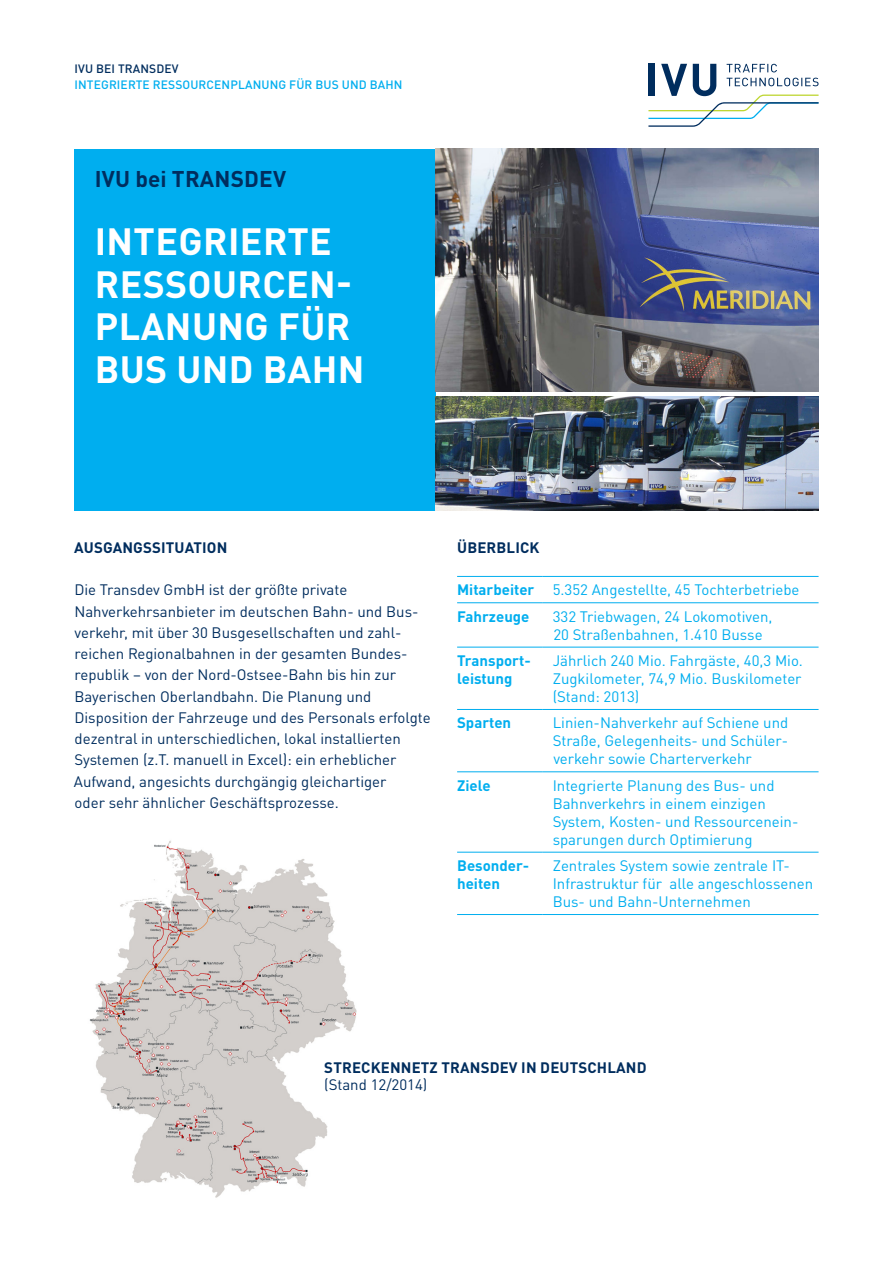
<style>
.page{position:relative;width:893px;height:1263px;background:#fff}
.page>*{position:absolute;margin:0;border:0;box-sizing:border-box;transform-origin:0 0}
.Head_maigruen_18pt_D{font:700 37.5px/42.5px "DIN Pro";letter-spacing:.01em;color:#fff}
.Head_cyan_15pt_Din_b{font:700 22.5px "DIN Pro";letter-spacing:.01em;color:#002d5e}
.Copy_schwarz_10pt_Di{font:15px/18px "DIN Pro";color:#00aeef}
.Copy_schwarz_10pt_Di-2{font:15px "DIN Pro";color:#002d5e}
.Head_cyan_15pt_Din_b-2{font:700 15px/18px "DIN Pro";color:#00aeef}
.BU_schwarz_8pt_Din{font:700 15px "DIN Pro";letter-spacing:.01em;color:#002d5e}
.Head_cyan_15pt_Din_b-3{font:700 15px "DIN Pro";letter-spacing:.01em;color:#002d5e}
.BU_schwarz_8pt_Din-2{font:15px "DIN Pro";color:#002d5e}
.t1{font:500 12px "DIN Pro";letter-spacing:.01em;color:#00aeef}
.t2{font:500 12px "DIN Pro";letter-spacing:.01em;color:#002d5e}
</style>
<div class="page">
<svg style="left:648px;top:64px;width:171px;height:63px"></svg>
<div style="left:648px;top:64px;width:7px;height:32px;background:#002d5e"></div>
<hr style="left:457px;top:576px;width:85px;height:1px;background:#00aeef">
<hr style="left:542px;top:576px;width:277px;height:1px;background:#00aeef">
<hr style="left:457px;top:602px;width:85px;height:1px;background:#00aeef">
<hr style="left:542px;top:602px;width:277px;height:1px;background:#00aeef">
<hr style="left:457px;top:647px;width:85px;height:1px;background:#00aeef">
<hr style="left:542px;top:647px;width:277px;height:1px;background:#00aeef">
<hr style="left:457px;top:709px;width:85px;height:1px;background:#00aeef">
<hr style="left:542px;top:709px;width:277px;height:1px;background:#00aeef">
<hr style="left:457px;top:771px;width:85px;height:1px;background:#00aeef">
<hr style="left:542px;top:771px;width:277px;height:1px;background:#00aeef">
<hr style="left:457px;top:852px;width:85px;height:1px;background:#00aeef">
<hr style="left:542px;top:852px;width:277px;height:1px;background:#00aeef">
<hr style="left:457px;top:914px;width:85px;height:1px;background:#00aeef">
<hr style="left:542px;top:914px;width:277px;height:1px;background:#00aeef">
<div style="left:74px;top:149px;width:362px;height:361px;background:#00aeef"></div>
<img style="left:436px;top:149px;width:383px;height:243px">
<img style="left:436px;top:396px;width:383px;height:114px">
<img style="left:89px;top:840px;width:274px;height:358px">
<p class="t2" style="left:74px;top:59px;width:106px">IVU BEI TRANSDEV</p>
<p class="t1" style="left:74px;top:75px;width:330px">INTEGRIERTE RESSOURCENPLANUNG FÜR BUS UND BAHN</p>
<p class="Head_cyan_15pt_Din_b" style="left:95px;top:160px;width:193px">IVU bei TRANSDEV</p>
<p class="Head_maigruen_18pt_D" style="left:95px;top:216px;width:271px">INTEGRIERTE<br>RESSOURCEN-<br>PLANUNG FÜR<br>BUS UND BAHN</p>
<p class="Head_cyan_15pt_Din_b-3" style="left:74px;top:535px;width:155px">AUSGANGSSITUATION</p>
<p class="Copy_schwarz_10pt_Di-2" style="left:74px;top:578px;width:274px">Die Transdev GmbH ist der größte private</p>
<p class="Copy_schwarz_10pt_Di-2" style="left:74px;top:599px;width:346px">Nahverkehrsanbieter im deutschen Bahn- und Bus-</p>
<p class="Copy_schwarz_10pt_Di-2" style="left:75px;top:621px;width:328px">verkehr, mit über 30 Busgesellschaften und zahl-</p>
<p class="Copy_schwarz_10pt_Di-2" style="left:75px;top:642px;width:335px">reichen Regionalbahnen in der gesamten Bundes-</p>
<p class="Copy_schwarz_10pt_Di-2" style="left:75px;top:663px;width:323px">republik – von der Nord-Ostsee-Bahn bis hin zur</p>
<p class="Copy_schwarz_10pt_Di-2" style="left:74px;top:684px;width:299px">Bayerischen Oberlandbahn. Die Planung und</p>
<p class="Copy_schwarz_10pt_Di-2" style="left:74px;top:706px;width:358px">Disposition der Fahrzeuge und des Personals erfolgte</p>
<p class="Copy_schwarz_10pt_Di-2" style="left:75px;top:727px;width:328px">dezentral in unterschiedlichen, lokal installierten</p>
<p class="Copy_schwarz_10pt_Di-2" style="left:74px;top:748px;width:324px">Systemen (z.T. manuell in Excel): ein erheblicher</p>
<p class="Copy_schwarz_10pt_Di-2" style="left:74px;top:769px;width:314px">Aufwand, angesichts durchgängig gleichartiger</p>
<p class="Copy_schwarz_10pt_Di-2" style="left:75px;top:791px;width:266px">oder sehr ähnlicher Geschäftsprozesse.</p>
<p class="Head_cyan_15pt_Din_b-3" style="left:457px;top:535px;width:84px">ÜBERBLICK</p>
<p class="Head_cyan_15pt_Din_b-2" style="left:457px;top:579px;width:79px">Mitarbeiter</p>
<p class="Copy_schwarz_10pt_Di" style="left:553px;top:579px;width:248px">5.352 Angestellte, 45 Tochterbetriebe</p>
<p class="Head_cyan_15pt_Din_b-2" style="left:457px;top:605px;width:74px">Fahrzeuge</p>
<p class="Copy_schwarz_10pt_Di" style="left:553px;top:606px;width:221px">332 Triebwagen, 24 Lokomotiven,</p>
<p class="Copy_schwarz_10pt_Di" style="left:553px;top:624px;width:211px">20 Straßenbahnen, 1.410 Busse</p>
<p class="Head_cyan_15pt_Din_b-2" style="left:457px;top:650px;width:75px">Transport&shy;leistung</p>
<p class="Copy_schwarz_10pt_Di" style="left:553px;top:650px;width:252px;text-align:justify">Jährlich 240 Mio. Fahrgäste, 40,3 Mio.<br>Zugkilometer, 74,9 Mio. Buskilometer (Stand: 2013)</p>
<p class="Head_cyan_15pt_Din_b-2" style="left:457px;top:712px;width:56px">Sparten</p>
<p class="Copy_schwarz_10pt_Di" style="left:553px;top:712px;width:237px">Linien-Nahverkehr auf Schiene und<br>Straße, Gelegenheits- und Schüler-</p>
<p class="Copy_schwarz_10pt_Di" style="left:553px;top:748px;width:200px">verkehr sowie Charterverkehr</p>
<p class="Head_cyan_15pt_Din_b-2" style="left:457px;top:774px;width:35px">Ziele</p>
<p class="Copy_schwarz_10pt_Di" style="left:553px;top:775px;width:247px">Integrierte Planung des Bus- und<br>Bahnverkehrs in einem einzigen<br>System, Kosten- und Ressourcenein&shy;sparungen durch Optimierung</p>
<p class="Head_cyan_15pt_Din_b-2" style="left:457px;top:855px;width:74px">Besonder&shy;heiten</p>
<p class="Copy_schwarz_10pt_Di" style="left:553px;top:855px;width:262px">Zentrales System sowie zentrale IT-<br>Infrastruktur für alle angeschlossenen<br>Bus- und Bahn-Unternehmen</p>
<p class="BU_schwarz_8pt_Din" style="left:324px;top:1055px;width:324px">STRECKENNETZ TRANSDEV IN DEUTSCHLAND</p>
<p class="BU_schwarz_8pt_Din-2" style="left:324px;top:1072px;width:105px">(Stand 12/2014)</p>
</div>
